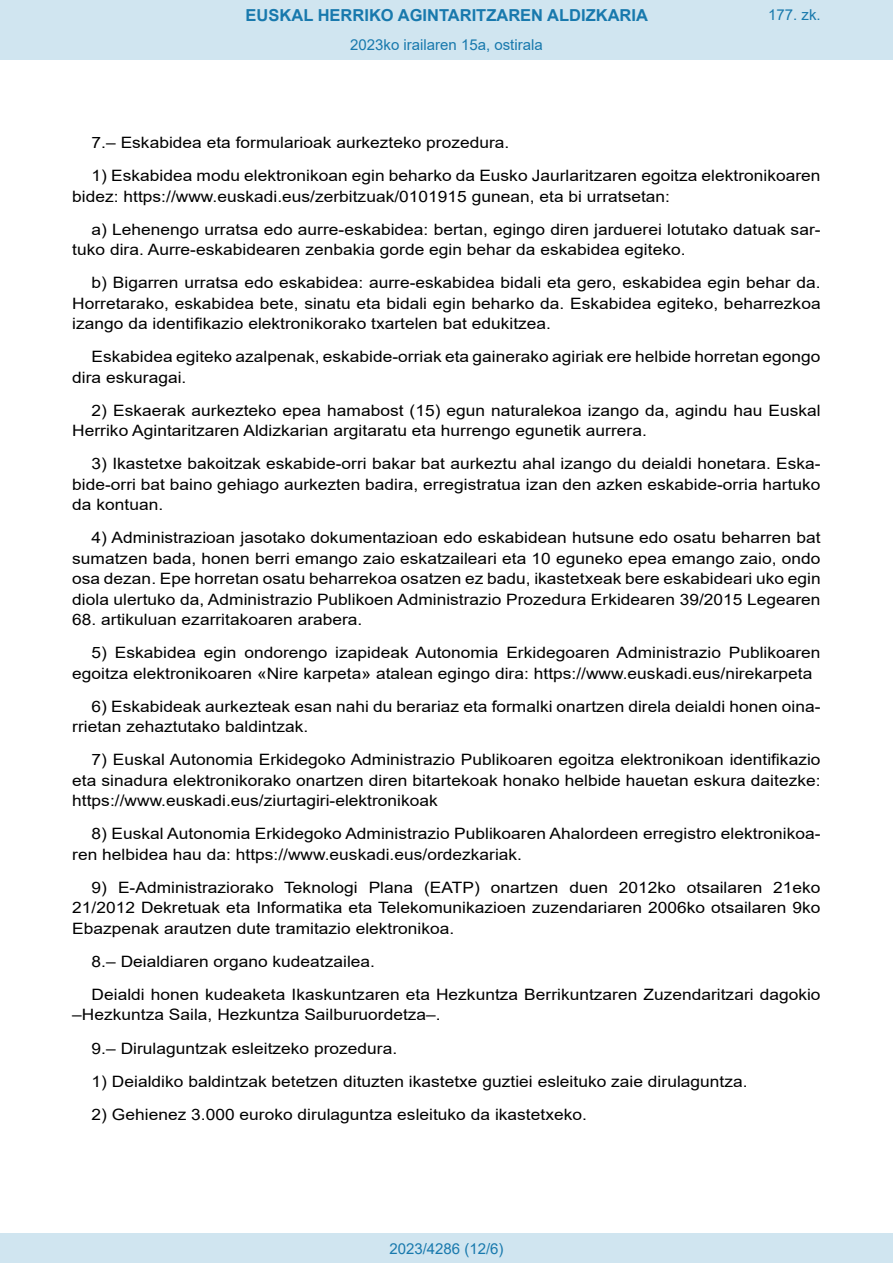
<style>
.page{position:relative;width:893px;height:1263px;background:#fff}
.page>*{position:absolute;margin:0;border:0;box-sizing:border-box;transform-origin:0 0}
.t1{font:700 16.5px "Arial";color:#1879ad}
.BOPVDetalle{font:15.6px/20.4px "Arial";color:#000;scale:1.11 1}
.Paginacion_Centro{font:15px "Arial";color:#1879ad}
</style>
<div class="page">
<div style="left:0;top:0;width:893px;height:60px;background:#d0e5f0"></div>
<div style="left:0;top:1233px;width:893px;height:30px;background:#d0e5f0"></div>
<p class="t1" style="left:246px;top:3px;width:404px">EUSKAL HERRIKO AGINTARITZAREN ALDIZKARIA</p>
<p class="Paginacion_Centro" style="left:350px;top:35px;width:194px">2023ko irailaren 15a, ostirala</p>
<p class="Paginacion_Centro" style="left:768px;top:5px;width:54px">177. zk.</p>
<p class="BOPVDetalle" style="left:92px;top:132px;width:378px">7.– Eskabidea eta formularioak aurkezteko prozedura.</p>
<p class="BOPVDetalle" style="left:72px;top:165px;width:676px;text-indent:19px">1) Eskabidea modu elektronikoan egin beharko da Eusko Jaurlaritzaren egoitza elektronikoaren bidez: https://www.euskadi.eus/zerbitzuak/0101915 gunean, eta bi urratsetan:</p>
<p class="BOPVDetalle" style="left:72px;top:219px;width:676px;text-indent:19px">a) Lehenengo urratsa edo aurre-eskabidea: bertan, egingo diren jarduerei lotutako datuak sar&shy;tuko dira. Aurre-eskabidearen zenbakia gorde egin behar da eskabidea egiteko.</p>
<p class="BOPVDetalle" style="left:72px;top:273px;width:676px;text-align:justify;text-indent:19px">b) Bigarren urratsa edo eskabidea: aurre-eskabidea bidali eta gero, eskabidea egin behar da.<br>Horretarako, eskabidea bete, sinatu eta bidali egin beharko da. Eskabidea egiteko, beharrezkoa izango da identifikazio elektronikorako txartelen bat edukitzea.</p>
<p class="BOPVDetalle" style="left:72px;top:347px;width:676px;text-indent:19px">Eskabidea egiteko azalpenak, eskabide-orriak eta gainerako agiriak ere helbide horretan egongo dira eskuragai.</p>
<p class="BOPVDetalle" style="left:72px;top:400px;width:676px;text-indent:19px">2) Eskaerak aurkezteko epea hamabost (15) egun naturalekoa izango da, agindu hau Euskal<br>Herriko Agintaritzaren Aldizkarian argitaratu eta hurrengo egunetik aurrera.</p>
<p class="BOPVDetalle" style="left:72px;top:454px;width:676px;text-align:justify;text-indent:19px">3) Ikastetxe bakoitzak eskabide-orri bakar bat aurkeztu ahal izango du deialdi honetara. Eska&shy;bide-orri bat baino gehiago aurkezten badira, erregistratua izan den azken eskabide-orria hartuko da kontuan.</p>
<p class="BOPVDetalle" style="left:72px;top:528px;width:676px;text-align:justify;text-indent:19px">4) Administrazioan jasotako dokumentazioan edo eskabidean hutsune edo osatu beharren bat sumatzen bada, honen berri emango zaio eskatzaileari eta 10 eguneko epea emango zaio, ondo osa dezan. Epe horretan osatu beharrekoa osatzen ez badu, ikastetxeak bere eskabideari uko egin diola ulertuko da, Administrazio Publikoen Administrazio Prozedura Erkidearen 39/2015 Legearen</p>
<p class="BOPVDetalle" style="left:72px;top:609px;width:263px">68. artikuluan ezarritakoaren arabera.</p>
<p class="BOPVDetalle" style="left:72px;top:642px;width:676px;text-indent:19px">5) Eskabidea egin ondorengo izapideak Autonomia Erkidegoaren Administrazio Publikoaren egoitza elektronikoaren «Nire karpeta» atalean egingo dira: https://www.euskadi.eus/nirekarpeta</p>
<p class="BOPVDetalle" style="left:72px;top:696px;width:676px;text-indent:19px">6) Eskabideak aurkezteak esan nahi du berariaz eta formalki onartzen direla deialdi honen oina&shy;rrietan zehaztutako baldintzak.</p>
<p class="BOPVDetalle" style="left:72px;top:749px;width:676px;text-align:justify;text-indent:19px">7) Euskal Autonomia Erkidegoko Administrazio Publikoaren egoitza elektronikoan identifikazio eta sinadura elektronikorako onartzen diren bitartekoak honako helbide hauetan eskura daitezke: https://www.euskadi.eus/ziurtagiri-elektronikoak</p>
<p class="BOPVDetalle" style="left:72px;top:823px;width:676px;text-indent:19px">8) Euskal Autonomia Erkidegoko Administrazio Publikoaren Ahalordeen erregistro elektronikoa&shy;ren helbidea hau da: https://www.euskadi.eus/ordezkariak.</p>
<p class="BOPVDetalle" style="left:72px;top:877px;width:676px;text-align:justify;text-indent:19px">9) E-Administraziorako Teknologi Plana (EATP) onartzen duen 2012ko otsailaren 21eko 21/2012 Dekretuak eta Informatika eta Telekomunikazioen zuzendariaren 2006ko otsailaren 9ko Ebazpenak arautzen dute tramitazio elektronikoa.</p>
<p class="BOPVDetalle" style="left:92px;top:951px;width:257px">8.– Deialdiaren organo kudeatzailea.</p>
<p class="BOPVDetalle" style="left:72px;top:984px;width:676px;text-indent:19px">Deialdi honen kudeaketa Ikaskuntzaren eta Hezkuntza Berrikuntzaren Zuzendaritzari dagokio –Hezkuntza Saila, Hezkuntza Sailburuordetza–.</p>
<p class="BOPVDetalle" style="left:92px;top:1038px;width:277px">9.– Dirulaguntzak esleitzeko prozedura.</p>
<p class="BOPVDetalle" style="left:92px;top:1071px;width:592px">1) Deialdiko baldintzak betetzen dituzten ikastetxe guztiei esleituko zaie dirulaguntza.</p>
<p class="BOPVDetalle" style="left:92px;top:1104px;width:448px">2) Gehienez 3.000 euroko dirulaguntza esleituko da ikastetxeko.</p>
<p class="Paginacion_Centro" style="left:389px;top:1238px;width:116px">2023/4286 (12/6)</p>
</div>
